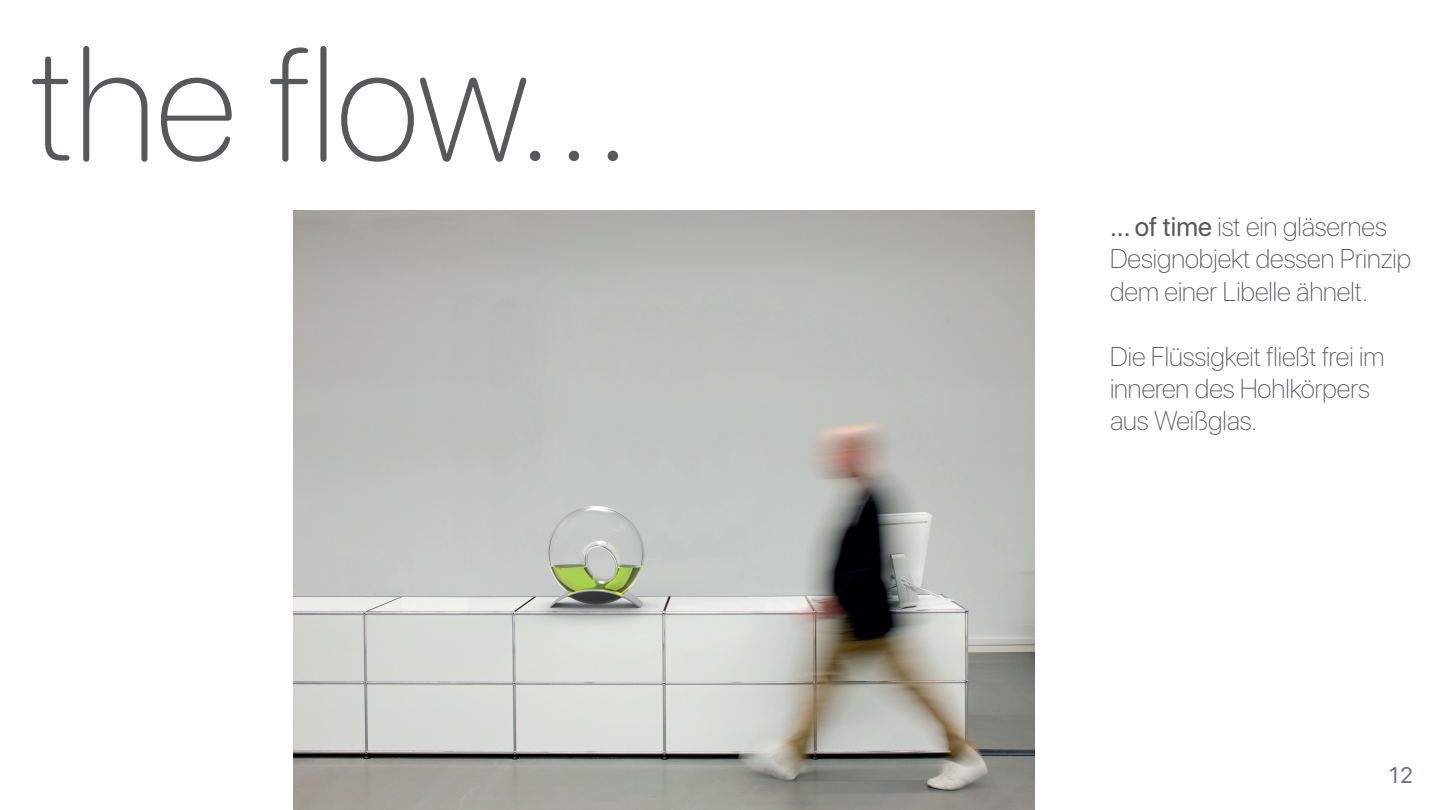
<style>
.page{position:relative;width:1440px;height:810px;background:#fff}
.page>*{position:absolute;margin:0;border:0;box-sizing:border-box;transform-origin:0 0}
.t1{font:100 160.65px "SF Pro Rounded";color:#57585a}
.t2{font:100 27px/32.4px "SF Pro Rounded";color:#57585a}
.t3{font:22.5px "SF Pro Rounded";color:#6f7478}
.s1{font-weight:400}
</style>
<div class="page">
<img style="left:294px;top:210px;width:741px;height:600px">
<h1 class="t1" style="left:32px;top:11px;width:602px">the flow...</h1>
<p class="t2" style="left:1110px;top:210px;width:303px"><span class="s1">... of time</span> ist ein gläsernes<br>Designobjekt dessen Prinzip dem einer Libelle ähnelt.</p>
<p class="t2" style="left:1110px;top:340px;width:276px">Die Flüssigkeit fließt frei im inneren des Hohlkörpers aus Weißglas.</p>
<p class="t3" style="left:1389px;top:762px;width:25px">12</p>
</div>
